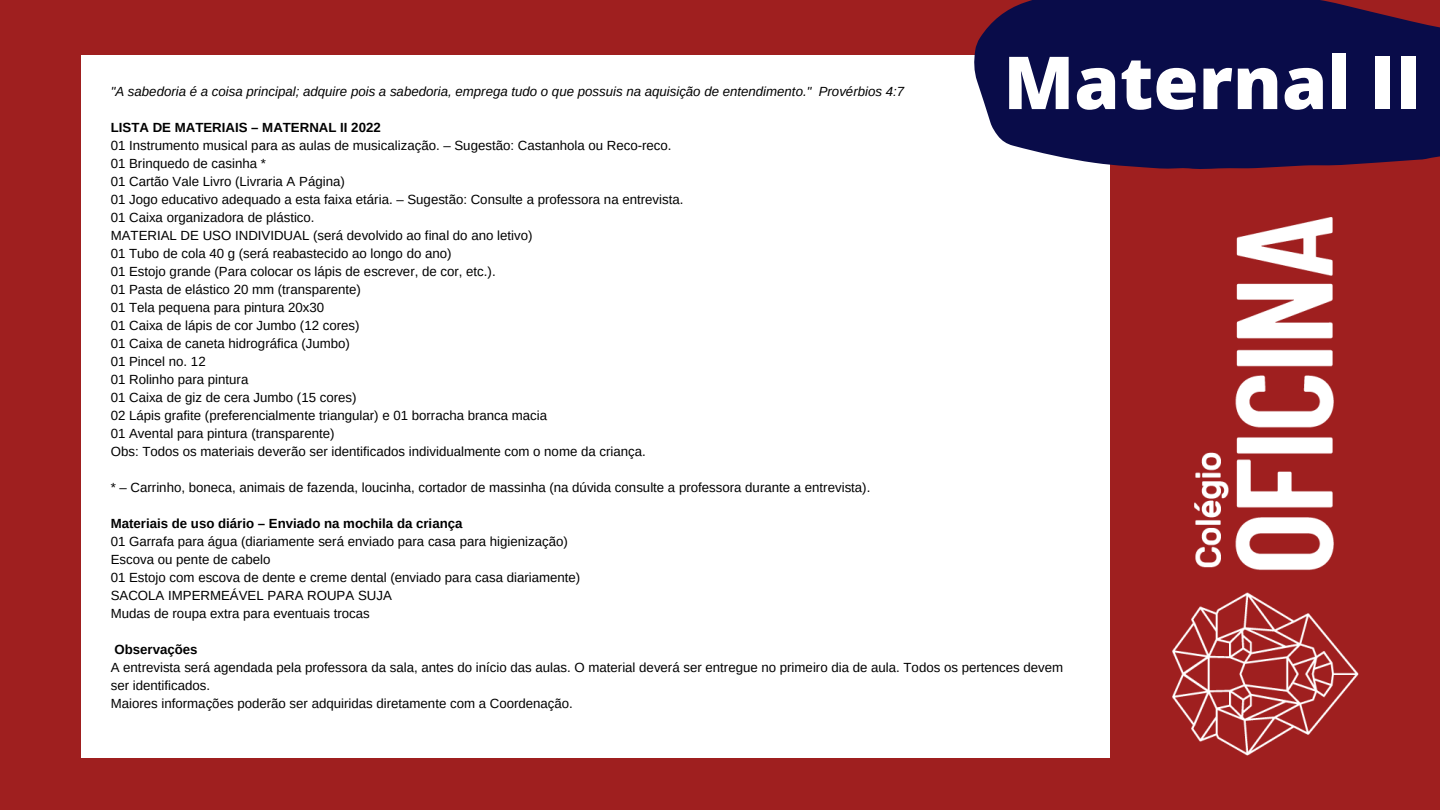
<style>
.page{position:relative;width:1440px;height:810px;background:#9f1f1f}
.page>*{position:absolute;margin:0;border:0;box-sizing:border-box;transform-origin:0 0}
.t1{font:800 73.1px "Open Sans";color:#fff}
.t2{font:13.3px/18px "Arimo";color:#000}
.t3{font:italic 13.3px "Arimo";color:#000}
.t4{font:700 13.3px "Arimo";color:#000}
</style>
<div class="page">
<div style="left:81px;top:55px;width:1028px;height:703px;background:#fff"></div>
<img style="left:1109px;top:170px;width:250px;height:588px">
<svg style="left:974px;top:0;width:466px;height:169px;background:#19164e"></svg>
<p class="t1" style="left:1004px;top:31px;width:419px">Maternal II</p>
<p class="t3" style="left:111px;top:84px;width:795px">"A sabedoria é a coisa principal; adquire pois a sabedoria, emprega tudo o que possuis na aquisição de entendimento." Provérbios 4:7</p>
<p class="t4" style="left:111px;top:120px;width:272px">LISTA DE MATERIAIS – MATERNAL II 2022</p>
<p class="t2" style="left:111px;top:136px;width:562px">01 Instrumento musical para as aulas de musicalização. – Sugestão: Castanhola ou Reco-reco.</p>
<p class="t2" style="left:111px;top:154px;width:157px">01 Brinquedo de casinha *</p>
<p class="t2" style="left:111px;top:172px;width:236px">01 Cartão Vale Livro (Livraria A Página)</p>
<p class="t2" style="left:111px;top:190px;width:574px">01 Jogo educativo adequado a esta faixa etária. – Sugestão: Consulte a professora na entrevista.</p>
<p class="t2" style="left:111px;top:208px;width:205px">01 Caixa organizadora de plástico.</p>
<p class="t2" style="left:111px;top:226px;width:423px">MATERIAL DE USO INDIVIDUAL (será devolvido ao final do ano letivo)</p>
<p class="t2" style="left:111px;top:244px;width:342px">01 Tubo de cola 40 g (será reabastecido ao longo do ano)</p>
<p class="t2" style="left:111px;top:262px;width:386px">01 Estojo grande (Para colocar os lápis de escrever, de cor, etc.).</p>
<p class="t2" style="left:111px;top:280px;width:252px">01 Pasta de elástico 20 mm (transparente)</p>
<p class="t2" style="left:111px;top:298px;width:215px">01 Tela pequena para pintura 20x30</p>
<p class="t2" style="left:111px;top:316px;width:250px">01 Caixa de lápis de cor Jumbo (12 cores)</p>
<p class="t2" style="left:111px;top:334px;width:241px">01 Caixa de caneta hidrográfica (Jumbo)</p>
<p class="t2" style="left:111px;top:352px;width:96px">01 Pincel no. 12</p>
<p class="t2" style="left:111px;top:370px;width:139px">01 Rolinho para pintura</p>
<p class="t2" style="left:111px;top:388px;width:247px">01 Caixa de giz de cera Jumbo (15 cores)</p>
<p class="t2" style="left:111px;top:406px;width:438px">02 Lápis grafite (preferencialmente triangular) e 01 borracha branca macia</p>
<p class="t2" style="left:111px;top:424px;width:225px">01 Avental para pintura (transparente)</p>
<p class="t2" style="left:111px;top:442px;width:537px">Obs: Todos os materiais deverão ser identificados individualmente com o nome da criança.</p>
<p class="t2" style="left:111px;top:478px;width:761px">* – Carrinho, boneca, animais de fazenda, loucinha, cortador de massinha (na dúvida consulte a professora durante a entrevista).</p>
<p class="t4" style="left:111px;top:516px;width:353px">Materiais de uso diário – Enviado na mochila da criança</p>
<p class="t2" style="left:111px;top:532px;width:459px">01 Garrafa para água (diariamente será enviado para casa para higienização)</p>
<p class="t2" style="left:111px;top:550px;width:161px">Escova ou pente de cabelo</p>
<p class="t2" style="left:111px;top:568px;width:471px">01 Estojo com escova de dente e creme dental (enviado para casa diariamente)</p>
<p class="t2" style="left:111px;top:586px;width:283px">SACOLA IMPERMEÁVEL PARA ROUPA SUJA</p>
<p class="t2" style="left:111px;top:604px;width:261px">Mudas de roupa extra para eventuais trocas</p>
<p class="t4" style="left:114px;top:642px;width:85px">Observações</p>
<p class="t2" style="left:111px;top:658px;width:954px">A entrevista será agendada pela professora da sala, antes do início das aulas. O material deverá ser entregue no primeiro dia de aula. Todos os pertences devem ser identificados.</p>
<p class="t2" style="left:111px;top:694px;width:464px">Maiores informações poderão ser adquiridas diretamente com a Coordenação.</p>
</div>
